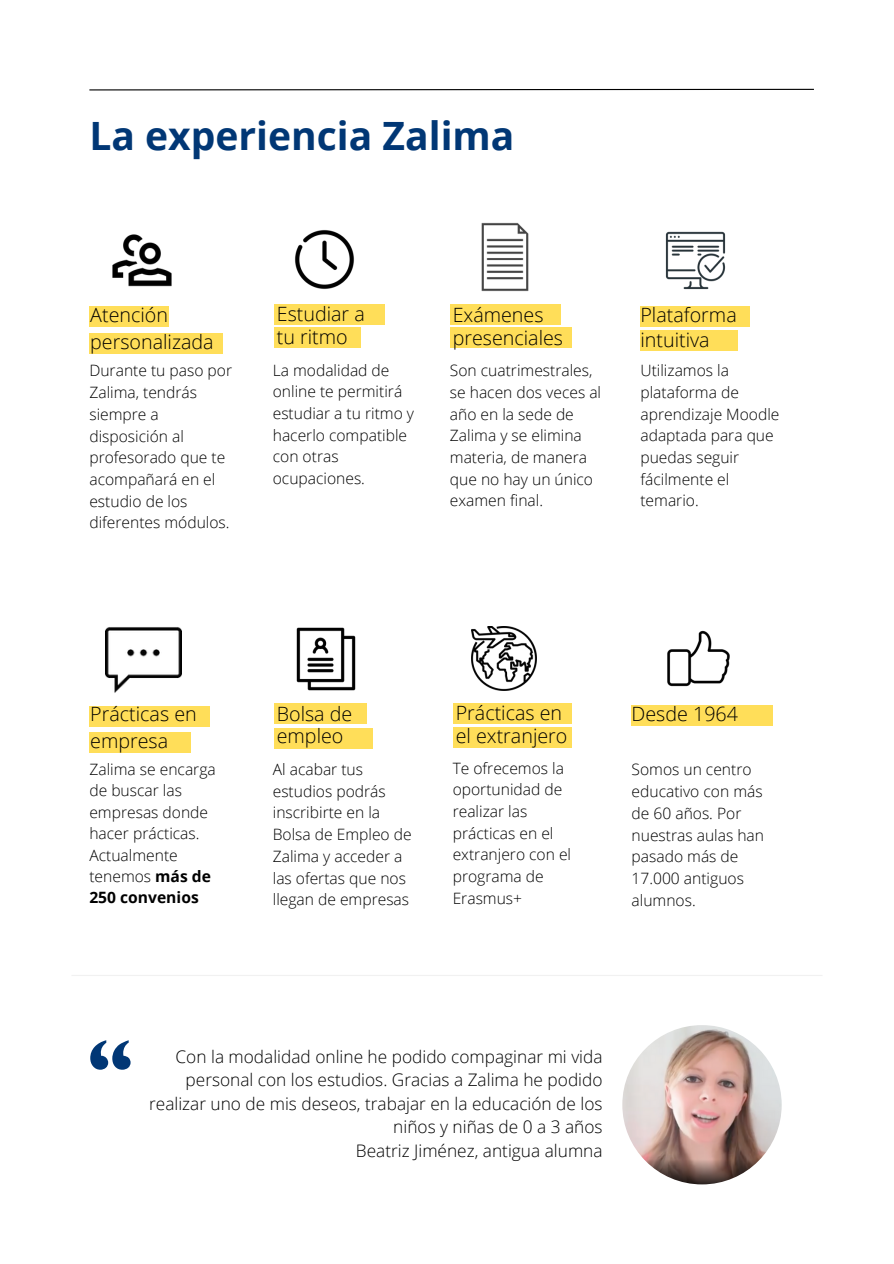
<style>
.page{position:relative;width:894px;height:1264px;background:#fff}
.page>*{position:absolute;margin:0;border:0;box-sizing:border-box;transform-origin:0 0}
.t1{font:700 39px "Open Sans";color:#013775}
.t2{font:300 19.65px/22.5px "Open Sans";color:#000}
.t3{font:300 17.25px/23.7px "Open Sans";color:#000;text-align:right}
.t4{font:300 15.6px/21.8px "Open Sans";color:#000}
.s1{font-weight:700}
</style>
<div class="page">
<svg style="left:89px;top:88px;width:725px;height:3px"></svg>
<div style="left:89px;top:333px;width:133px;height:20px;background:#ffde59"></div>
<div style="left:89px;top:306px;width:80px;height:21px;background:#ffde59"></div>
<div style="left:274px;top:327px;width:86px;height:21px;background:#ffde59"></div>
<div style="left:274px;top:304px;width:110px;height:21px;background:#ffde59"></div>
<div style="left:640px;top:330px;width:97px;height:21px;background:#ffde59"></div>
<div style="left:640px;top:306px;width:109px;height:20px;background:#ffde59"></div>
<div style="left:450px;top:327px;width:121px;height:21px;background:#ffde59"></div>
<div style="left:450px;top:304px;width:110px;height:21px;background:#ffde59"></div>
<img style="left:481px;top:222px;width:48px;height:70px">
<img style="left:295px;top:230px;width:59px;height:59px">
<img style="left:665px;top:231px;width:60px;height:59px">
<img style="left:112px;top:234px;width:60px;height:53px">
<div style="left:89px;top:732px;width:101px;height:21px;background:#ffde59"></div>
<div style="left:89px;top:705px;width:121px;height:21px;background:#ffde59"></div>
<div style="left:274px;top:728px;width:98px;height:20px;background:#ffde59"></div>
<div style="left:274px;top:703px;width:92px;height:21px;background:#ffde59"></div>
<div style="left:453px;top:703px;width:118px;height:20px;background:#ffde59"></div>
<img style="left:471px;top:626px;width:65px;height:65px">
<img style="left:296px;top:627px;width:60px;height:63px">
<img style="left:106px;top:627px;width:75px;height:66px">
<div style="left:453px;top:727px;width:118px;height:20px;background:#ffde59"></div>
<img style="left:622px;top:1025px;width:159px;height:159px;border-radius:50%">
<svg style="left:90px;top:1040px;width:40px;height:29px"></svg>
<hr style="left:71px;top:974px;width:751px;height:2px;background:#f1f1f1">
<div style="left:631px;top:705px;width:141px;height:21px;background:#ffde59"></div>
<img style="left:667px;top:630px;width:62px;height:57px">
<h1 class="t1" style="left:89px;top:108px;width:426px">La experiencia Zalima</h1>
<p class="t2" style="left:90px;top:300px;width:125px;line-height:27.3px">Atención personalizada</p>
<p class="t2" style="left:277px;top:302px;width:89px">Estudiar a tu ritmo</p>
<h2 class="t4" style="left:89px;top:359px;width:144px">Durante tu paso por<br>Zalima, tendrás siempre a disposición al profesorado que te acompañará en el estudio de los diferentes módulos.</h2>
<p class="t4" style="left:273px;top:358px;width:143px">La modalidad de online te permitirá estudiar a tu ritmo y hacerlo compatible con otras ocupaciones.</p>
<p class="t2" style="left:452px;top:303px;width:112px;line-height:23px">Exámenes presenciales</p>
<h2 class="t4" style="left:450px;top:359px;width:153px">Son cuatrimestrales, se hacen dos veces al año en la sede de<br>Zalima y se elimina materia, de manera que no hay un único examen final.</h2>
<p class="t2" style="left:640px;top:302px;width:98px;line-height:24.8px">Plataforma intuitiva</p>
<h2 class="t4" style="left:640px;top:359px;width:140px">Utilizamos la plataforma de aprendizaje Moodle adaptada para que puedas seguir fácilmente el temario.</h2>
<h2 class="t2" style="left:90px;top:699px;width:108px;line-height:27.3px">Prácticas en empresa</h2>
<p class="t2" style="left:277px;top:701px;width:77px">Bolsa de empleo</p>
<p class="t2" style="left:455px;top:701px;width:113px">Prácticas en el extranjero</p>
<h2 class="t4" style="left:452px;top:756px;width:120px">Te ofrecemos la oportunidad de realizar las prácticas en el extranjero con el programa de<br>Erasmus+</h2>
<p class="t4" style="left:273px;top:758px;width:140px">Al acabar tus estudios podrás inscribirte en la<br>Bolsa de Empleo de<br>Zalima y acceder a las ofertas que nos llegan de empresas</p>
<p class="t4" style="left:89px;top:758px;width:128px">Zalima se encarga de buscar las empresas donde hacer prácticas.<br>Actualmente tenemos <span class="s1">más de<br>250 convenios</span></p>
<p class="t2" style="left:631px;top:702px;width:108px">Desde 1964</p>
<h2 class="t4" style="left:631px;top:758px;width:134px">Somos un centro educativo con más de 60 años. Por nuestras aulas han pasado más de<br>17.000 antiguos alumnos.</h2>
<p class="t3" style="left:149px;top:1043px;width:455px">Con la modalidad online he podido compaginar mi vida personal con los estudios. Gracias a Zalima he podido realizar uno de mis deseos, trabajar en la educación de los niños y niñas de 0 a 3 años</p>
<p class="t3" style="left:356px;top:1138px;width:248px">Beatriz Jiménez, antigua alumna</p>
</div>
